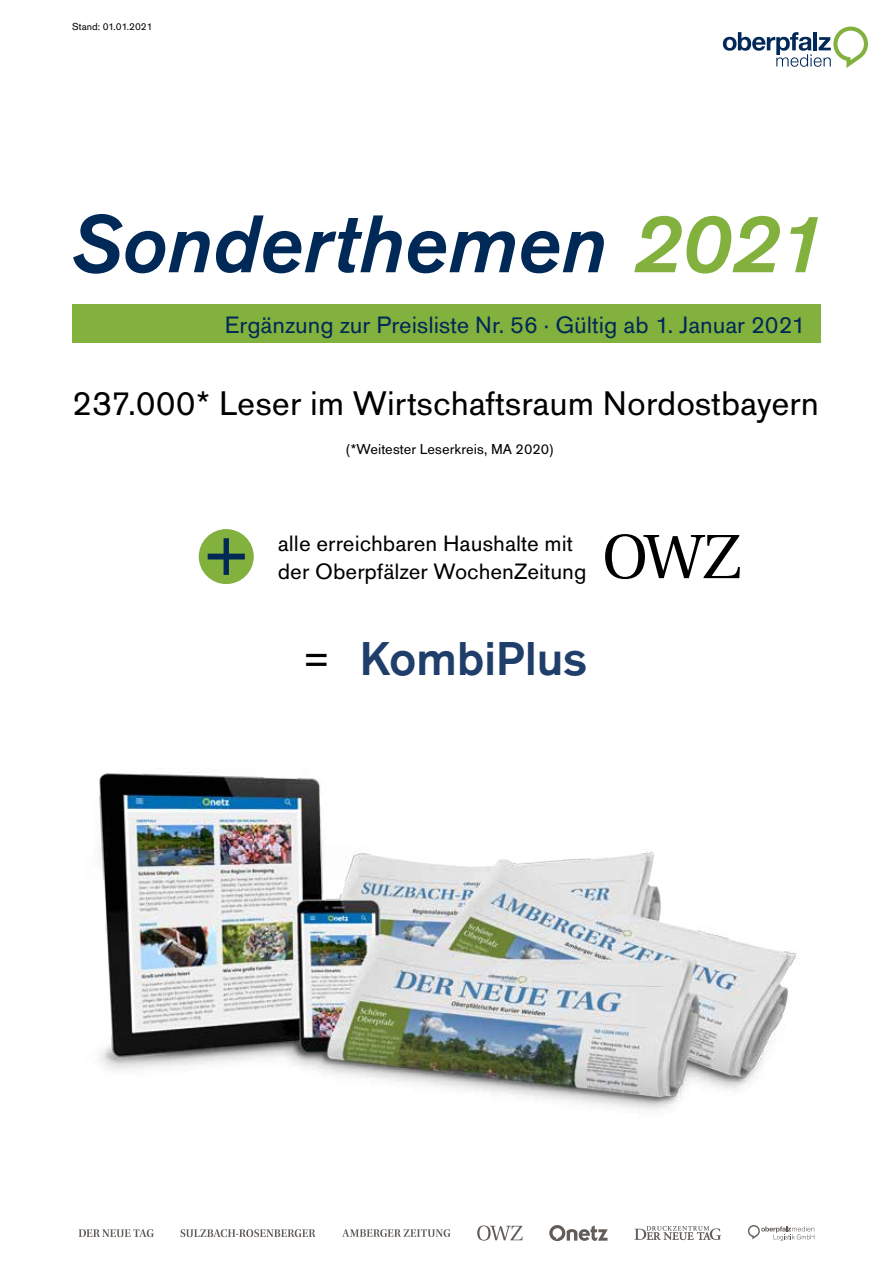
<style>
.page{position:relative;width:893px;height:1263px;background:#fff}
.page>*{position:absolute;margin:0;border:0;box-sizing:border-box;transform-origin:0 0}
.t1{font:italic 600 85.2px "Ancona";color:#002958}
.t2{font:600 49.35px "Ancona";color:#1f3e6a}
.t3{font:35.55px "Ancona";color:#000}
.t4{font:24.6px "Ancona";color:#002958}
.t5{font:23.1px/27.8px "Ancona";color:#000}
.t6{font:15px "Ancona";color:#000}
.t7{font:10.5px "Ancona";color:#000}
.s1{color:#83b13e}
.s2{font-weight:400;font-size:44.1px;color:#000}
</style>
<div class="page">
<svg style="left:634px;top:1226px;width:87px;height:14px"></svg>
<svg style="left:181px;top:1229px;width:134px;height:8px"></svg>
<svg style="left:79px;top:1229px;width:75px;height:8px"></svg>
<svg style="left:342px;top:1229px;width:108px;height:8px"></svg>
<svg style="left:477px;top:1225px;width:46px;height:15px"></svg>
<svg style="left:549px;top:1225px;width:59px;height:16px"></svg>
<svg style="left:723px;top:27px;width:145px;height:41px"></svg>
<svg style="left:748px;top:1225px;width:66px;height:16px"></svg>
<div style="left:72px;top:304px;width:749px;height:39px;background:#83b13e"></div>
<div style="left:199px;top:529px;width:55px;height:55px;background:#83b13e;border-radius:50%"></div>
<svg style="left:208px;top:538px;width:37px;height:37px"></svg>
<svg style="left:605px;top:534px;width:135px;height:45px"></svg>
<img style="left:99px;top:771px;width:700px;height:339px">
<p class="t7" style="left:72px;top:21px;width:81px">Stand: 01.01.2021</p>
<h1 class="t1" style="left:72px;top:195px;width:755px">Sonderthemen <span class="s1">2021</span></h1>
<p class="t4" style="left:225px;top:311px;width:582px">Ergänzung zur Preisliste Nr. 56 · Gültig ab 1. Januar 2021</p>
<h3 class="t3" style="left:72px;top:383px;width:748px">237.000* Leser im Wirtschaftsraum Nordostbayern</h3>
<p class="t6" style="left:346px;top:440px;width:209px">(*Weitester Leserkreis, MA 2020)</p>
<p class="t5" style="left:278px;top:530px;width:310px">alle erreichbaren Haushalte mit der Oberpfälzer WochenZeitung</p>
<h2 class="t2" style="left:304px;top:631px;width:284px"><span class="s2">=</span> KombiPlus</h2>
</div>
